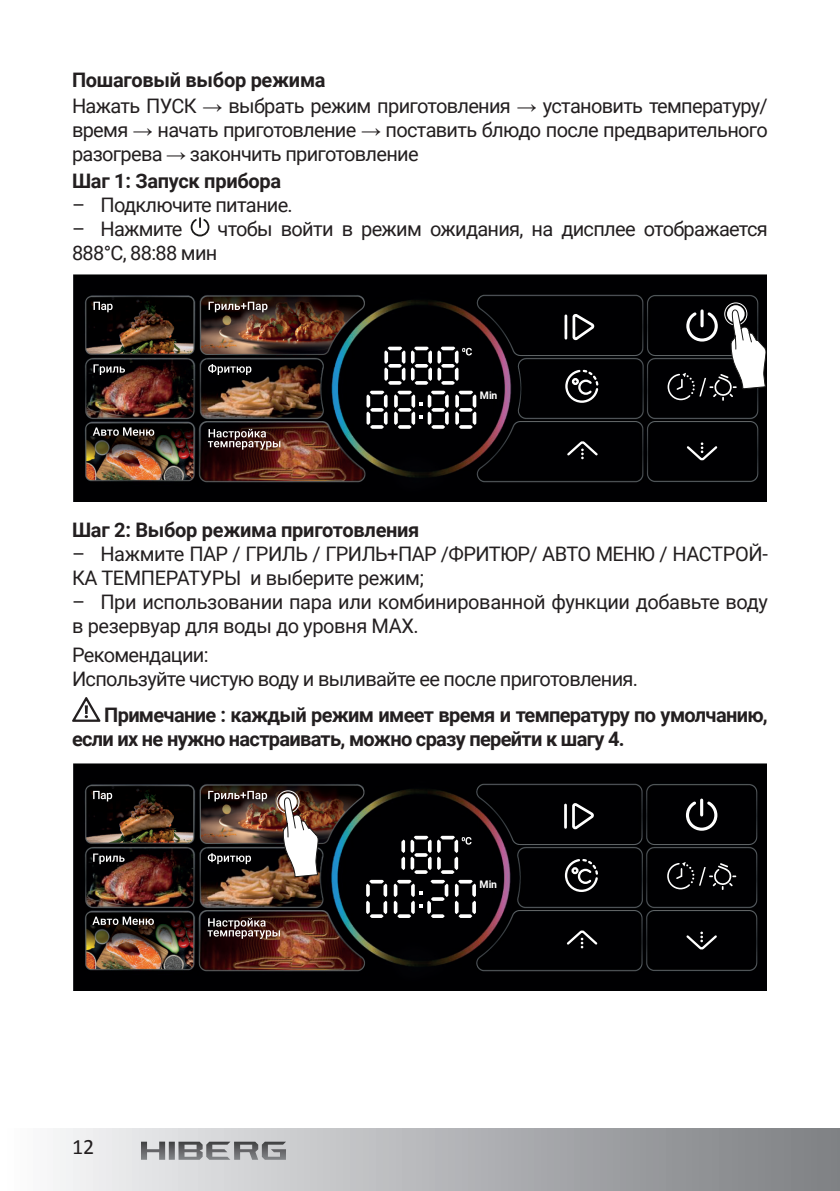
<style>
.page{position:relative;width:840px;height:1191px;background:#fff}
.page>*{position:absolute;margin:0;border:0;box-sizing:border-box;transform-origin:0 0}
.t1{font:22px "Calibri";color:#231f20}
.t2{font:20px/24px "Roboto";letter-spacing:-.035em;color:#231f20}
.t3{font:700 20px/24px "Roboto";letter-spacing:-.035em;color:#231f20}
.t4{font:700 20px "Roboto";letter-spacing:-.015em;color:#231f20}
.t5{font:700 10.4px "Roboto";letter-spacing:-.01em;color:#fff}
.s1{font-family:"Arial"}
</style>
<div class="page">
<div style="left:0;top:1128px;width:839px;height:63px;background:linear-gradient(to right,#fafafb,#7b7d81)"></div>
<svg style="left:141px;top:1141px;width:24px;height:18px"></svg>
<svg style="left:169px;top:1141px;width:6px;height:18px"></svg>
<svg style="left:178px;top:1141px;width:108px;height:18px;background:#959699"></svg>
<img style="left:73px;top:763px;width:692px;height:227px">
<svg style="left:684px;top:797px;width:34px;height:35px"></svg>
<svg style="left:454px;top:880px;width:21px;height:38px"></svg>
<svg style="left:393px;top:880px;width:55px;height:38px"></svg>
<svg style="left:366px;top:880px;width:21px;height:38px"></svg>
<svg style="left:401px;top:836px;width:30px;height:38px"></svg>
<svg style="left:437px;top:836px;width:34px;height:38px"></svg>
<svg style="left:93px;top:853px;width:31px;height:11px"></svg>
<svg style="left:208px;top:853px;width:43px;height:11px"></svg>
<svg style="left:562px;top:800px;width:34px;height:30px"></svg>
<svg style="left:563px;top:857px;width:36px;height:36px"></svg>
<svg style="left:666px;top:862px;width:69px;height:28px;background:#242426"></svg>
<svg style="left:564px;top:928px;width:35px;height:20px"></svg>
<svg style="left:684px;top:931px;width:34px;height:21px"></svg>
<svg style="left:93px;top:791px;width:19px;height:10px"></svg>
<svg style="left:208px;top:791px;width:59px;height:10px"></svg>
<svg style="left:207px;top:918px;width:73px;height:21px;background:#604c4a"></svg>
<svg style="left:92px;top:916px;width:62px;height:9px"></svg>
<img style="left:74px;top:274px;width:692px;height:227px">
<svg style="left:455px;top:391px;width:21px;height:38px"></svg>
<svg style="left:394px;top:391px;width:54px;height:38px"></svg>
<svg style="left:366px;top:391px;width:21px;height:38px"></svg>
<svg style="left:384px;top:347px;width:21px;height:38px"></svg>
<svg style="left:411px;top:347px;width:60px;height:38px"></svg>
<svg style="left:93px;top:364px;width:32px;height:11px"></svg>
<svg style="left:208px;top:364px;width:43px;height:11px"></svg>
<svg style="left:563px;top:311px;width:33px;height:30px"></svg>
<svg style="left:563px;top:368px;width:36px;height:36px"></svg>
<svg style="left:564px;top:439px;width:35px;height:20px"></svg>
<svg style="left:684px;top:442px;width:35px;height:21px"></svg>
<svg style="left:93px;top:302px;width:19px;height:10px"></svg>
<svg style="left:208px;top:302px;width:59px;height:10px"></svg>
<svg style="left:208px;top:429px;width:72px;height:21px;background:#614c4a"></svg>
<svg style="left:93px;top:427px;width:61px;height:9px"></svg>
<svg style="left:190px;top:217px;width:19px;height:19px"></svg>
<svg style="left:72px;top:697px;width:29px;height:25px"></svg>
<svg style="left:726px;top:305px;width:18px;height:18px"></svg>
<div style="left:724px;top:302px;width:22px;height:23px;border:1px solid #fff;border-radius:50%"></div>
<svg style="left:666px;top:307px;width:99px;height:94px"></svg>
<svg style="left:279px;top:793px;width:17px;height:17px"></svg>
<div style="left:276px;top:790px;width:23px;height:23px;border:1px solid #fff;border-radius:50%"></div>
<svg style="left:282px;top:795px;width:36px;height:82px"></svg>
<p class="t4" style="left:72px;top:66px;width:255px">Пошаговый выбор режима</p>
<p class="t2" style="left:72px;top:93px;width:697px;text-align:justify">Нажать ПУСК <span class="s1">→</span> выбрать режим приготовления <span class="s1">→</span> установить температуру/ время <span class="s1">→</span> начать приготовление <span class="s1">→</span> поставить блюдо после предварительного разогрева <span class="s1">→</span> закончить приготовление</p>
<p class="t4" style="left:72px;top:167px;width:210px">Шаг 1: Запуск прибора</p>
<p class="t2" style="left:72px;top:193px;width:222px">– Подключите питание.</p>
<p class="t2" style="left:72px;top:217px;width:112px">– Нажмите</p>
<p class="t2" style="left:217px;top:217px;width:551px">чтобы войти в режим ожидания, на дисплее отображается</p>
<p class="t2" style="left:72px;top:241px;width:147px">888°С, 88:88 мин</p>
<p class="t5" style="left:479px;top:388px;width:19px">Min</p>
<p class="t4" style="left:72px;top:515px;width:349px">Шаг 2: Выбор режима приготовления</p>
<p class="t2" style="left:72px;top:541px;width:697px">– Нажмите ПАР / ГРИЛЬ / ГРИЛЬ+ПАР /ФРИТЮР/ АВТО МЕНЮ / НАСТРОЙ-<br>КА ТЕМПЕРАТУРЫ и выберите режим;</p>
<p class="t2" style="left:72px;top:589px;width:696px">– При использовании пара или комбинированной функции добавьте воду в резервуар для воды до уровня MAX.</p>
<p class="t2" style="left:72px;top:642px;width:567px">Рекомендации:<br>Используйте чистую воду и выливайте ее после приготовления.</p>
<p class="t3" style="left:72px;top:702px;width:696px;text-indent:32px">Примечание : каждый режим имеет время и температуру по умолчанию, если их не нужно настраивать, можно сразу перейти к шагу 4.</p>
<p class="t1" style="left:72px;top:1133px;width:24px">12</p>
<p class="t5" style="left:479px;top:877px;width:19px">Min</p>
</div>
